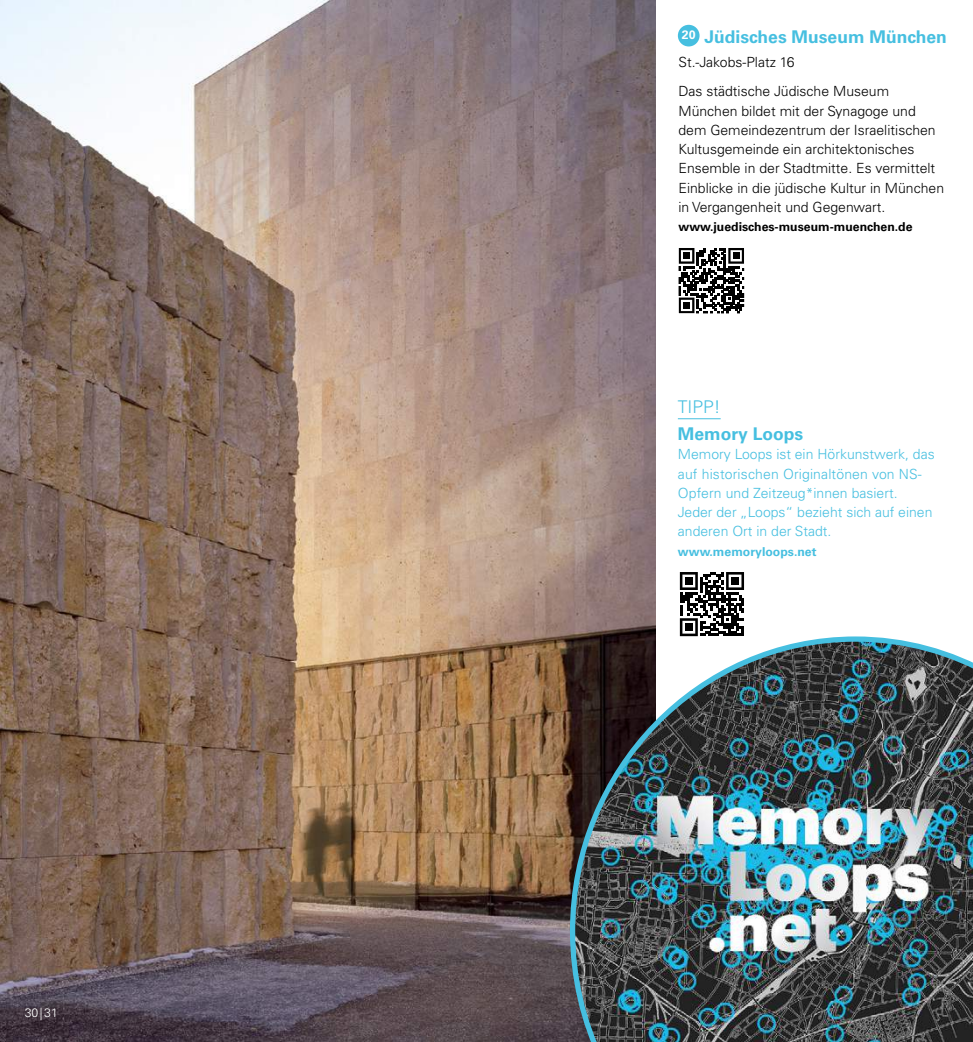
<style>
.page{position:relative;width:973px;height:1042px;background:#fff}
.page>*{position:absolute;margin:0;border:0;box-sizing:border-box;transform-origin:0 0}
.t1{font:700 17.5px "Univers LT Pro 65";color:#46bfe0}
.t2{font:300 17.5px "Univers LT Pro 45";color:#46bfe0}
.t3{font:300 14px/19.2px "Univers LT Pro 45";color:#000}
.t4{font:300 14px/19.2px "Univers LT Pro 45";color:#46bfe0}
.t5{font:700 12.25px "Univers LT Pro 65";color:#000}
.t6{font:700 12.25px "Univers LT Pro 65";color:#46bfe0}
.t7{font:300 12.25px "Univers LT Pro 45";color:#fff}
</style>
<div class="page">
<img style="left:0;top:0;width:655px;height:1042px">
<img style="left:567px;top:634px;width:405px;height:408px">
<hr style="left:677px;top:418px;width:43px;height:1px;background:#46bfe0">
<div style="left:677px;top:25px;width:22px;height:21px;background:#46bfe0;border-radius:50%"></div>
<svg style="left:679px;top:249px;width:63px;height:63px"></svg>
<div style="left:683px;top:252px;width:6px;height:7px;background:#000"></div>
<div style="left:732px;top:252px;width:7px;height:7px;background:#000"></div>
<div style="left:683px;top:302px;width:6px;height:7px;background:#000"></div>
<div style="left:677px;top:247px;width:67px;height:67px;border:1px solid #fff"></div>
<svg style="left:680px;top:572px;width:63px;height:63px"></svg>
<div style="left:684px;top:577px;width:8px;height:8px;background:#000"></div>
<div style="left:731px;top:577px;width:7px;height:8px;background:#000"></div>
<div style="left:684px;top:623px;width:8px;height:8px;background:#000"></div>
<div style="left:678px;top:570px;width:67px;height:67px;border:1px solid #fff"></div>
<p class="t7" style="left:25px;top:1005px;width:35px">30|31</p>
<p class="t1" style="left:681px;top:24px;width:266px"><sup>20</sup> Jüdisches Museum München</p>
<p class="t3" style="left:678px;top:46px;width:212px;line-height:29.8px">St.-Jakobs-Platz 16<br>Das städtische Jüdische Museum</p>
<p class="t3" style="left:678px;top:101px;width:267px">München bildet mit der Synagoge und dem Gemeindezentrum der Israelitischen Kultusgemeinde ein architektonisches Ensemble in der Stadtmitte. Es vermittelt Einblicke in die jüdische Kultur in München in Vergangenheit und Gegenwart.</p>
<p class="t5" style="left:678px;top:218px;width:236px">www.juedisches-museum-muenchen.de</p>
<p class="t2" style="left:677px;top:395px;width:44px">TIPP!</p>
<p class="t1" style="left:677px;top:422px;width:127px">Memory Loops</p>
<p class="t4" style="left:677px;top:444px;width:258px">Memory Loops ist ein Hörkunstwerk, das auf historischen Originaltönen von NS-Opfern und Zeitzeug*innen basiert.<br>Jeder der „Loops“ bezieht sich auf einen anderen Ort in der Stadt.</p>
<p class="t6" style="left:677px;top:543px;width:140px">www.memoryloops.net</p>
</div>
